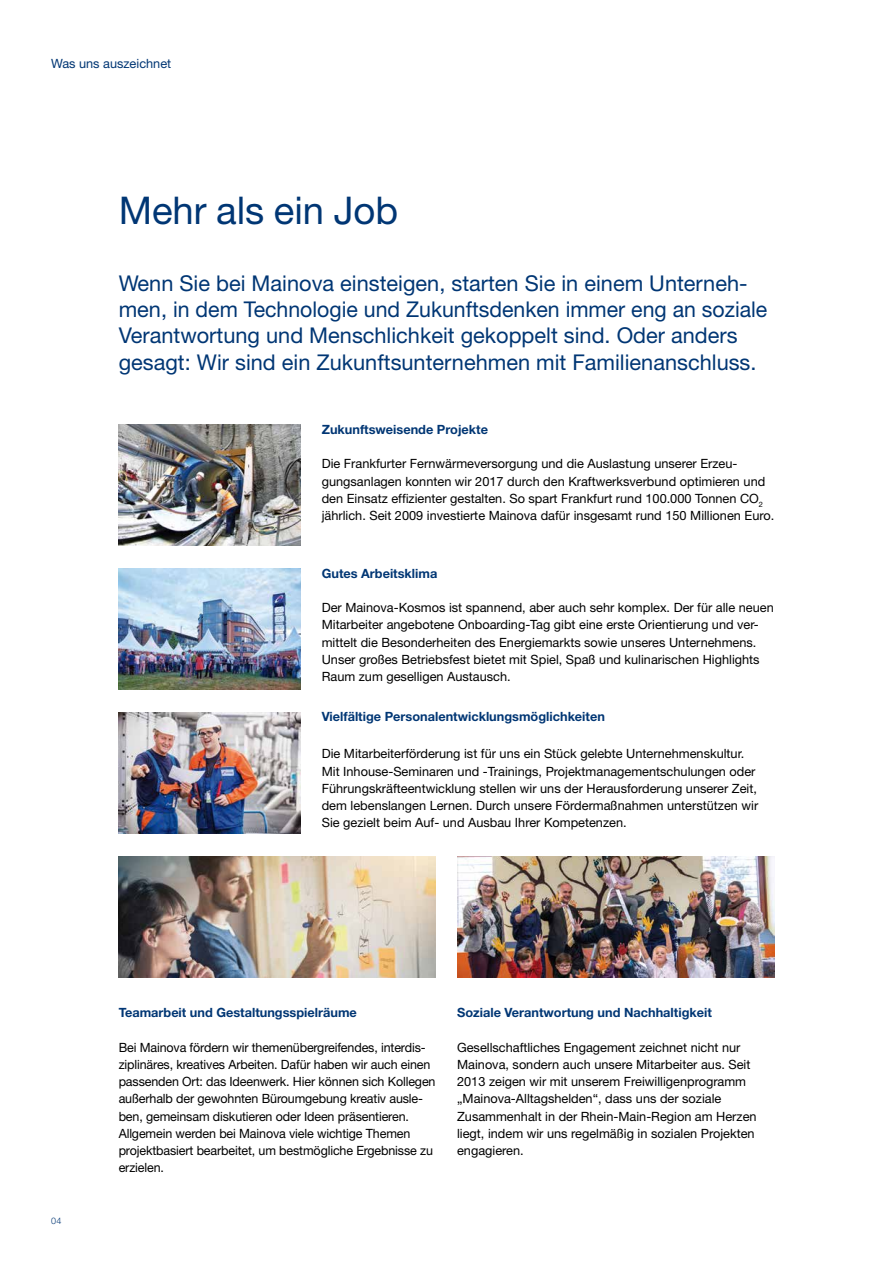
<style>
.page{position:relative;width:893px;height:1263px;background:#fff}
.page>*{position:absolute;margin:0;border:0;box-sizing:border-box;transform-origin:0 0}
.t1{font:38.25px "Helvetica Neue LT Pro";color:#003674}
.t2{font:21.75px/26.2px "Helvetica Neue LT Pro";color:#003674}
.t3{font:12.75px/17.2px "Helvetica Neue LT Pro";color:#000}
.t4{font:700 12.75px "Helvetica Neue LT Pro";color:#003674}
.t5{font:12.75px "Helvetica Neue LT Pro";color:#003674}
.t6{font:300 9px "Helvetica Neue LT Pro";color:#003674}
</style>
<div class="page">
<img style="left:119px;top:569px;width:181px;height:121px">
<img style="left:119px;top:425px;width:181px;height:121px">
<img style="left:119px;top:856px;width:317px;height:121px">
<img style="left:119px;top:712px;width:181px;height:121px">
<img style="left:457px;top:856px;width:317px;height:121px">
<p class="t5" style="left:51px;top:56px;width:122px">Was uns auszeichnet</p>
<h1 class="t1" style="left:119px;top:186px;width:281px">Mehr als ein Job</h1>
<p class="t2" style="left:119px;top:269px;width:650px">Wenn Sie bei Mainova einsteigen, starten Sie in einem Unterneh&shy;men, in dem Technologie und Zukunftsdenken immer eng an soziale Verantwortung und Menschlichkeit gekoppelt sind. Oder anders gesagt: Wir sind ein Zukunftsunternehmen mit Familienanschluss.</p>
<p class="t4" style="left:322px;top:421px;width:168px">Zukunftsweisende Projekte</p>
<p class="t3" style="left:322px;top:455px;width:454px">Die Frankfurter Fernwärmeversorgung und die Auslastung unserer Erzeu&shy;gungsanlagen konnten wir 2017 durch den Kraftwerksverbund optimieren und den Einsatz effizienter gestalten. So spart Frankfurt rund 100.000 Tonnen CO<sub>2 </sub>jährlich. Seit 2009 investierte Mainova dafür insgesamt rund 150 Millionen Euro.</p>
<p class="t4" style="left:322px;top:565px;width:117px">Gutes Arbeitsklima</p>
<p class="t3" style="left:322px;top:599px;width:454px">Der Mainova-Kosmos ist spannend, aber auch sehr komplex. Der für alle neuen Mitarbeiter angebotene Onboarding-Tag gibt eine erste Orientierung und ver&shy;mittelt die Besonderheiten des Energiemarkts sowie unseres Unternehmens.<br>Unser großes Betriebsfest bietet mit Spiel, Spaß und kulinarischen Highlights Raum zum geselligen Austausch.</p>
<p class="t4" style="left:322px;top:709px;width:285px">Vielfältige Personalentwicklungsmöglichkeiten</p>
<p class="t3" style="left:322px;top:745px;width:438px">Die Mitarbeiterförderung ist für uns ein Stück gelebte Unternehmenskultur.<br>Mit Inhouse-Seminaren und -Trainings, Projektmanagementschulungen oder Führungskräfteentwicklung stellen wir uns der Herausforderung unserer Zeit, dem lebenslangen Lernen. Durch unsere Fördermaßnahmen unterstützen wir Sie gezielt beim Auf- und Ausbau Ihrer Kompetenzen.</p>
<p class="t6" style="left:51px;top:1215px;width:12px">04</p>
<p class="t4" style="left:119px;top:1004px;width:240px">Teamarbeit und Gestaltungsspielräume</p>
<p class="t3" style="left:119px;top:1038px;width:318px">Bei Mainova fördern wir themenübergreifendes, interdis&shy;ziplinäres, kreatives Arbeiten. Dafür haben wir auch einen passenden Ort: das Ideenwerk. Hier können sich Kollegen außerhalb der gewohnten Büroumgebung kreativ ausle&shy;ben, gemeinsam diskutieren oder Ideen präsentieren.<br>Allgemein werden bei Mainova viele wichtige Themen projektbasiert bearbeitet, um bestmögliche Ergebnisse zu erzielen.</p>
<p class="t4" style="left:457px;top:1004px;width:256px">Soziale Verantwortung und Nachhaltigkeit</p>
<p class="t3" style="left:457px;top:1038px;width:301px">Gesellschaftliches Engagement zeichnet nicht nur Mainova, sondern auch unsere Mitarbeiter aus. Seit 2013 zeigen wir mit unserem Freiwilligenprogramm „Mainova-Alltagshelden“, dass uns der soziale Zusammenhalt in der Rhein-Main-Region am Herzen liegt, indem wir uns regelmäßig in sozialen Projekten engagieren.</p>
</div>
